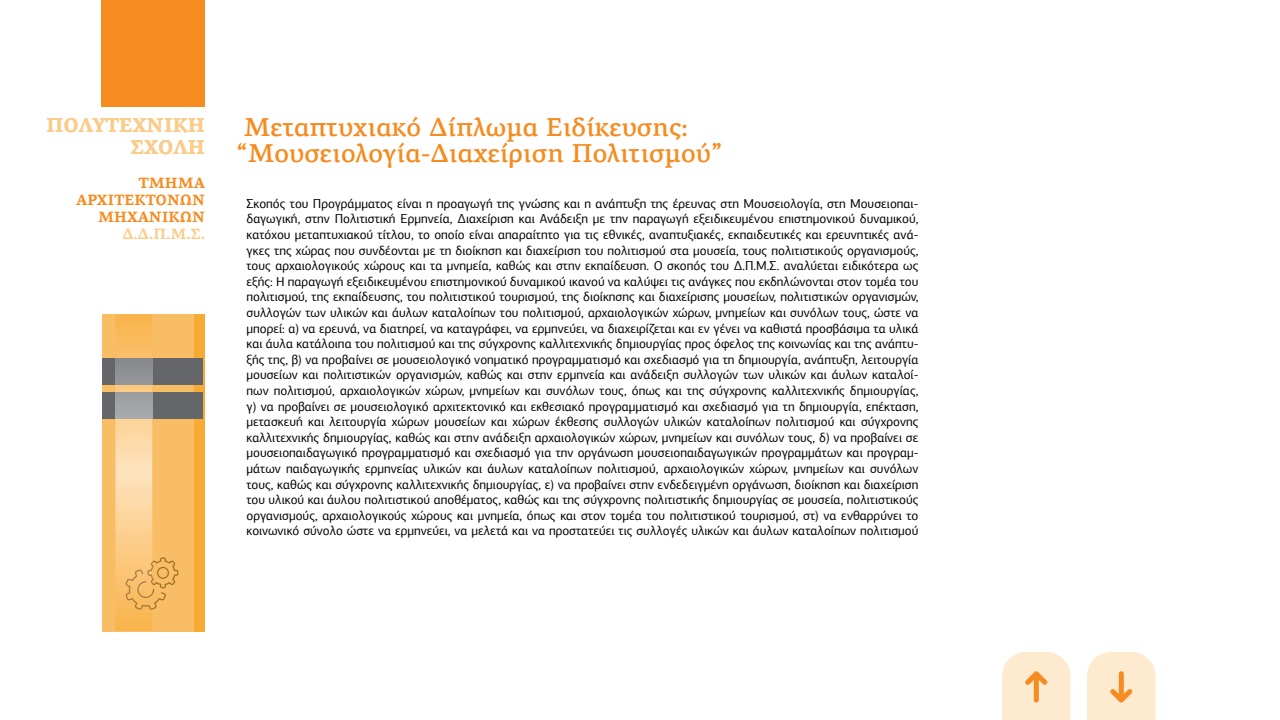
<style>
.page{position:relative;width:1280px;height:720px;background:#fff}
.page>*{position:absolute;margin:0;border:0;box-sizing:border-box;transform-origin:0 0}
.t1{font:500 26px/26px "PF Agora Serif Pro";color:#f68b1f}
.t2{font:700 20px/22px "PF Agora Serif Pro";color:#fbcc89;text-align:right}
.t3{font:700 15px/17px "PF Agora Serif Pro";color:#f68b1f;text-align:right}
.t4{font:700 15px "PF Agora Serif Pro";color:#fbcc89}
.t5{font:13px/15.6px "PF Agora Sans Pro";color:#000;text-align:justify}
</style>
<div class="page">
<div style="left:102px;top:0;width:103px;height:106px;background:#f68b1f"></div>
<div style="left:102px;top:315px;width:101px;height:317px;background:#f9bd66"></div>
<div style="left:194px;top:315px;width:10px;height:317px;background:#f7ab35"></div>
<div style="left:102px;top:358px;width:101px;height:26px;background:#656669"></div>
<div style="left:102px;top:392px;width:101px;height:27px;background:#656669"></div>
<img style="left:115px;top:315px;width:37px;height:316px">
<img style="left:115px;top:358px;width:37px;height:26px">
<img style="left:125px;top:570px;width:27px;height:40px">
<svg style="left:152px;top:557px;width:26px;height:53px"></svg>
<img style="left:148px;top:562px;width:4px;height:22px">
<svg style="left:1002px;top:652px;width:69px;height:68px"></svg>
<svg style="left:1087px;top:652px;width:69px;height:68px"></svg>
<h2 class="t2" style="left:47px;top:114px;width:160px">ΠΟΛΥΤΕΧΝΙΚΗ<br>ΣΧΟΛΗ</h2>
<p class="t3" style="left:76px;top:175px;width:130px">ΤΜΗΜΑ<br>ΑΡΧΙΤΕΚΤΟΝΩΝ<br>ΜΗΧΑΝΙΚΩΝ</p>
<p class="t4" style="left:122px;top:225px;width:84px">Δ.Δ.Π.Μ.Σ.</p>
<h1 class="t1" style="left:236px;top:114px;width:488px;text-indent:8px">Μεταπτυχιακό Δίπλωμα Ειδίκευσης: “Μουσειολογία-Διαχείριση Πολιτισμού”</h1>
<p class="t5" style="left:246px;top:196px;width:674px">Σκοπός του Προγράμματος είναι η προαγωγή της γνώσης και η ανάπτυξη της έρευνας στη Mουσειολογία, στη Μουσειοπαι&shy;δαγωγική, στην Πολιτιστική Ερμηνεία, Διαχείριση και Ανάδειξη με την παραγωγή εξειδικευμένου επιστημονικού δυναμικού, κατόχου μεταπτυχιακού τίτλου, το οποίο είναι απαραίτητο για τις εθνικές, αναπτυξιακές, εκπαιδευτικές και ερευνητικές ανά&shy;γκες της χώρας που συνδέονται με τη διοίκηση και διαχείριση του πολιτισμού στα μουσεία, τους πολιτιστικούς οργανισμούς, τους αρχαιολογικούς χώρους και τα μνημεία, καθώς και στην εκπαίδευση. O σκοπός του Δ.Π.M.Σ. αναλύεται ειδικότερα ως εξής: H παραγωγή εξειδικευμένου επιστημονικού δυναμικού ικανού να καλύψει τις ανάγκες που εκδηλώνονται στον τομέα του πολιτισμού, της εκπαίδευσης, του πολιτιστικού τουρισμού, της διοίκησης και διαχείρισης μουσείων, πολιτιστικών οργανισμών, συλλογών των υλικών και άυλων καταλοίπων του πολιτισμού, αρχαιολογικών χώρων, μνημείων και συνόλων τους, ώστε να μπορεί: α) να ερευνά, να διατηρεί, να καταγράφει, να ερμηνεύει, να διαχειρίζεται και εν γένει να καθιστά προσβάσιμα τα υλικά και άυλα κατάλοιπα του πολιτισμού και της σύγχρονης καλλιτεχνικής δημιουργίας προς όφελος της κοινωνίας και της ανάπτυ&shy;ξής της, β) να προβαίνει σε μουσειολογικό νοηματικό προγραμματισμό και σχεδιασμό για τη δημιουργία, ανάπτυξη, λειτουργία μουσείων και πολιτιστικών οργανισμών, καθώς και στην ερμηνεία και ανάδειξη συλλογών των υλικών και άυλων καταλοί&shy;πων πολιτισμού, αρχαιολογικών χώρων, μνημείων και συνόλων τους, όπως και της σύγχρονης καλλιτεχνικής δημιουργίας, γ) να προβαίνει σε μουσειολογικό αρχιτεκτονικό και εκθεσιακό προγραμματισμό και σχεδιασμό για τη δημιουργία, επέκταση, μετασκευή και λειτουργία χώρων μουσείων και χώρων έκθεσης συλλογών υλικών καταλοίπων πολιτισμού και σύγχρονης καλλιτεχνικής δημιουργίας, καθώς και στην ανάδειξη αρχαιολογικών χώρων, μνημείων και συνόλων τους, δ) να προβαίνει σε μουσειοπαιδαγωγικό προγραμματισμό και σχεδιασμό για την οργάνωση μουσειοπαιδαγωγικών προγραμμάτων και προγραμ&shy;μάτων παιδαγωγικής ερμηνείας υλικών και άυλων καταλοίπων πολιτισμού, αρχαιολογικών χώρων, μνημείων και συνόλων τους, καθώς και σύγχρονης καλλιτεχνικής δημιουργίας, ε) να προβαίνει στην ενδεδειγμένη οργάνωση, διοίκηση και διαχείριση του υλικού και άυλου πολιτιστικού αποθέματος, καθώς και της σύγχρονης πολιτιστικής δημιουργίας σε μουσεία, πολιτιστικούς οργανισμούς, αρχαιολογικούς χώρους και μνημεία, όπως και στον τομέα του πολιτιστικού τουρισμού, στ) να ενθαρρύνει το κοινωνικό σύνολο ώστε να ερμηνεύει, να μελετά και να προστατεύει τις συλλογές υλικών και άυλων καταλοίπων πολιτισμού</p>
</div>
